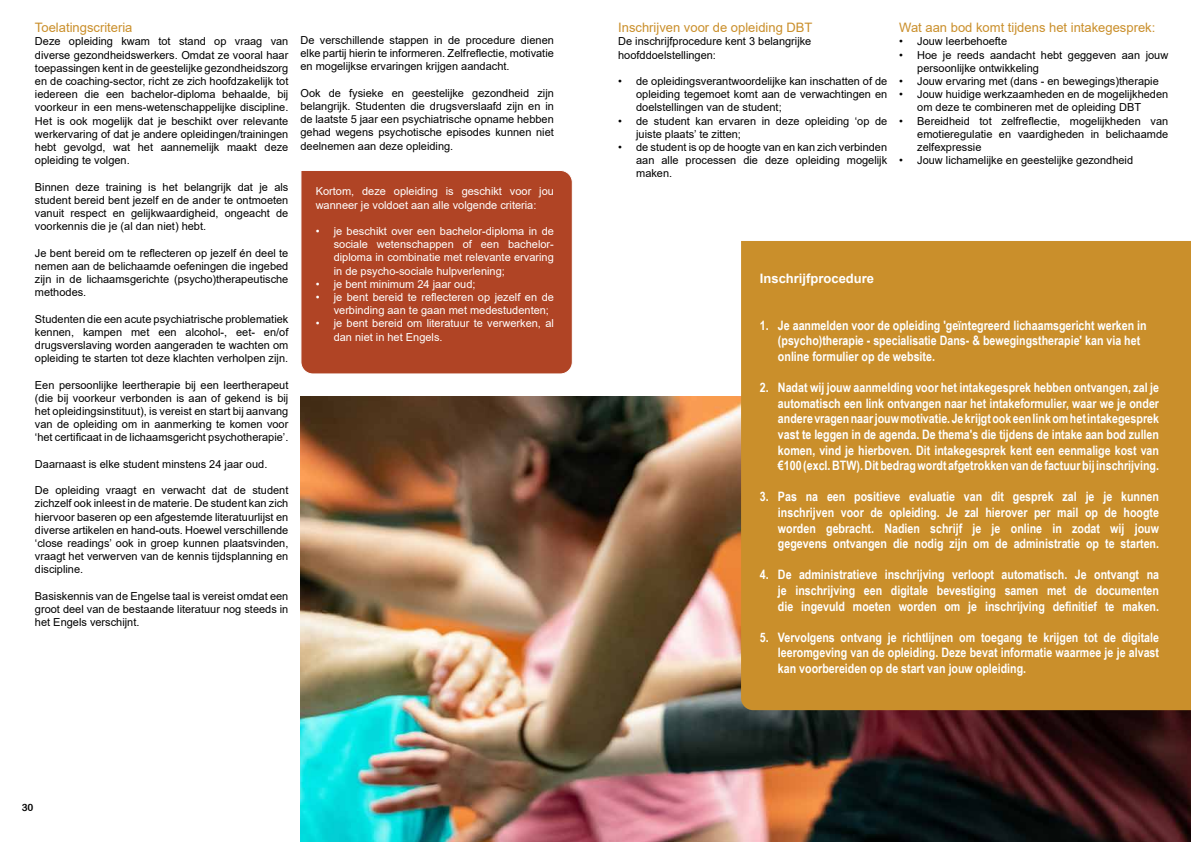
<style>
.page{position:relative;width:1191px;height:842px;background:#fff}
.page>*{position:absolute;margin:0;border:0;box-sizing:border-box;transform-origin:0 0}
.t1{font:700 13px/15.6px "Arial Narrow";color:#fff;text-align:justify}
.t2{font:13px "Arial";color:#ca8f2b}
.t3{font:700 13px "Arial";color:#fff}
.t4{font:11px/13.2px "Arial";color:#000;text-align:justify}
.t5{font:11px/13.2px "Arial";color:#fff}
.t6{font:10px "Arial Rounded MT Bold";color:#000}
</style>
<div class="page">
<div style="left:301px;top:170px;width:272px;height:204px;background:#b04425"></div>
<img style="left:300px;top:397px;width:891px;height:445px">
<div style="left:741px;top:241px;width:450px;height:469px;background:#ca8f2b"></div>
<p class="t2" style="left:35px;top:19px;width:99px">Toelatingscriteria</p>
<p class="t4" style="left:35px;top:35px;width:255px">Deze opleiding kwam tot stand op vraag van diverse gezondheidswerkers. Omdat ze vooral haar toepassingen kent in de geestelijke gezondheidszorg en de coaching-sector, richt ze zich hoofdzakelijk tot iedereen die een bachelor-diploma behaalde, bij voorkeur in een mens-wetenschappelijke discipline.<br>Het is ook mogelijk dat je beschikt over relevante werkervaring of dat je andere opleidingen/trainingen hebt gevolgd, wat het aannemelijk maakt deze opleiding te volgen.</p>
<p class="t4" style="left:35px;top:180px;width:255px">Binnen deze training is het belangrijk dat je als student bereid bent jezelf en de ander te ontmoeten vanuit respect en gelijkwaardigheid, ongeacht de voorkennis die je (al dan niet) hebt.</p>
<p class="t4" style="left:35px;top:246px;width:255px">Je bent bereid om te reflecteren op jezelf én deel te nemen aan de belichaamde oefeningen die ingebed zijn in de lichaamsgerichte (psycho)therapeutische methodes.</p>
<p class="t4" style="left:35px;top:312px;width:255px">Studenten die een acute psychiatrische problematiek kennen, kampen met een alcohol-, eet- en/of drugsverslaving worden aangeraden te wachten om opleiding te starten tot deze klachten verholpen zijn.</p>
<p class="t4" style="left:35px;top:378px;width:255px">Een persoonlijke leertherapie bij een leertherapeut (die bij voorkeur verbonden is aan of gekend is bij het opleidingsinstituut), is vereist en start bij aanvang van de opleiding om in aanmerking te komen voor ‘het certificaat in de lichaamsgericht psychotherapie’.</p>
<p class="t4" style="left:35px;top:457px;width:234px">Daarnaast is elke student minstens 24 jaar oud.</p>
<p class="t4" style="left:35px;top:484px;width:255px">De opleiding vraagt en verwacht dat de student zichzelf ook inleest in de materie. De student kan zich hiervoor baseren op een afgestemde literatuurlijst en diverse artikelen en hand-outs. Hoewel verschillende ‘close readings’ ook in groep kunnen plaatsvinden, vraagt het verwerven van de kennis tijdsplanning en discipline.</p>
<p class="t4" style="left:35px;top:589px;width:255px">Basiskennis van de Engelse taal is vereist omdat een groot deel van de bestaande literatuur nog steeds in het Engels verschijnt.</p>
<p class="t4" style="left:300px;top:33px;width:255px">De verschillende stappen in de procedure dienen elke partij hierin te informeren. Zelfreflectie, motivatie en mogelijkse ervaringen krijgen aandacht.</p>
<p class="t4" style="left:300px;top:86px;width:255px">Ook de fysieke en geestelijke gezondheid zijn belangrijk. Studenten die drugsverslaafd zijn en in de laatste 5 jaar een psychiatrische opname hebben gehad wegens psychotische episodes kunnen niet deelnemen aan deze opleiding.</p>
<p class="t5" style="left:316px;top:185px;width:240px">Kortom, deze opleiding is geschikt voor jou wanneer je voldoet aan alle volgende criteria:</p>
<p class="t5" style="left:334px;top:224px;width:222px;text-align:justify;text-indent:-18px">• je beschikt over een bachelor-diploma in de sociale wetenschappen of een bachelor&shy;diploma in combinatie met relevante ervaring in de psycho-sociale hulpverlening;</p>
<p class="t5" style="left:316px;top:277px;width:161px">• je bent minimum 24 jaar oud;</p>
<p class="t5" style="left:334px;top:290px;width:222px;text-indent:-18px">• je bent bereid te reflecteren op jezelf en de verbinding aan te gaan met medestudenten;</p>
<p class="t5" style="left:334px;top:317px;width:222px;text-indent:-18px">• je bent bereid om literatuur te verwerken, al dan niet in het Engels.</p>
<p class="t6" style="left:22px;top:801px;width:13px">30</p>
<p class="t2" style="left:618px;top:19px;width:196px">Inschrijven voor de opleiding DBT</p>
<p class="t4" style="left:618px;top:35px;width:195px">De inschrijfprocedure kent 3 belangrijke hoofddoelstellingen:</p>
<p class="t4" style="left:636px;top:74px;width:252px;text-indent:-18px">• de opleidingsverantwoordelijke kan inschatten of de opleiding tegemoet komt aan de verwachtingen en doelstellingen van de student;</p>
<p class="t4" style="left:636px;top:114px;width:252px;text-indent:-18px">• de student kan ervaren in deze opleiding ‘op de juiste plaats’ te zitten;</p>
<p class="t4" style="left:636px;top:140px;width:252px;text-indent:-18px">• de student is op de hoogte van en kan zich verbinden aan alle processen die deze opleiding mogelijk maken.</p>
<p class="t2" style="left:899px;top:19px;width:258px">Wat aan bod komt tijdens het intakegesprek:</p>
<p class="t4" style="left:899px;top:35px;width:109px">• Jouw leerbehoefte</p>
<p class="t4" style="left:917px;top:48px;width:252px;text-indent:-18px">• Hoe je reeds aandacht hebt geggeven aan jouw persoonlijke ontwikkeling</p>
<p class="t4" style="left:899px;top:74px;width:261px">• Jouw ervaring met (dans - en bewegings)therapie</p>
<p class="t4" style="left:917px;top:88px;width:252px;text-indent:-18px">• Jouw huidige werkzaamheden en de mogelijkheden om deze te combineren met de opleiding DBT</p>
<p class="t4" style="left:917px;top:114px;width:252px;text-indent:-18px">• Bereidheid tot zelfreflectie, mogelijkheden van emotieregulatie en vaardigheden in belichaamde zelfexpressie</p>
<p class="t4" style="left:899px;top:154px;width:235px">• Jouw lichamelijke en geestelijke gezondheid</p>
<p class="t3" style="left:760px;top:269px;width:116px">Inschrijfprocedure</p>
<p class="t1" style="left:778px;top:317px;width:370px;text-align:left;text-indent:-18px">1. Je aanmelden voor de opleiding 'geïntegreerd lichaamsgericht werken in (psycho)therapie - specialisatie Dans- &amp; bewegingstherapie' kan via het online formulier op de website.</p>
<p class="t1" style="left:778px;top:379px;width:383px;text-indent:-18px">2. Nadat wij jouw aanmelding voor het intakegesprek hebben ontvangen, zal je automatisch een link ontvangen naar het intakeformulier, waar we je onder andere vragen naar jouw motivatie. Je krijgt ook een link om het intakegesprek vast te leggen in de agenda. De thema's die tijdens de intake aan bod zullen komen, vind je hierboven. Dit intakegesprek kent een eenmalige kost van €100 (excl. BTW). Dit bedrag wordt afgetrokken van de factuur bij inschrijving.</p>
<p class="t1" style="left:778px;top:488px;width:383px;text-indent:-18px">3. Pas na een positieve evaluatie van dit gesprek zal je je kunnen inschrijven voor de opleiding. Je zal hierover per mail op de hoogte worden gebracht. Nadien schrijf je je online in zodat wij jouw gegevens ontvangen die nodig zijn om de administratie op te starten.</p>
<p class="t1" style="left:778px;top:566px;width:382px;text-indent:-18px">4. De administratieve inschrijving verloopt automatisch. Je ontvangt na je inschrijving een digitale bevestiging samen met de documenten die ingevuld moeten worden om je inschrijving definitief te maken.</p>
<p class="t1" style="left:778px;top:629px;width:383px;text-indent:-18px">5. Vervolgens ontvang je richtlijnen om toegang te krijgen tot de digitale leeromgeving van de opleiding. Deze bevat informatie waarmee je je alvast kan voorbereiden op de start van jouw opleiding.</p>
</div>
